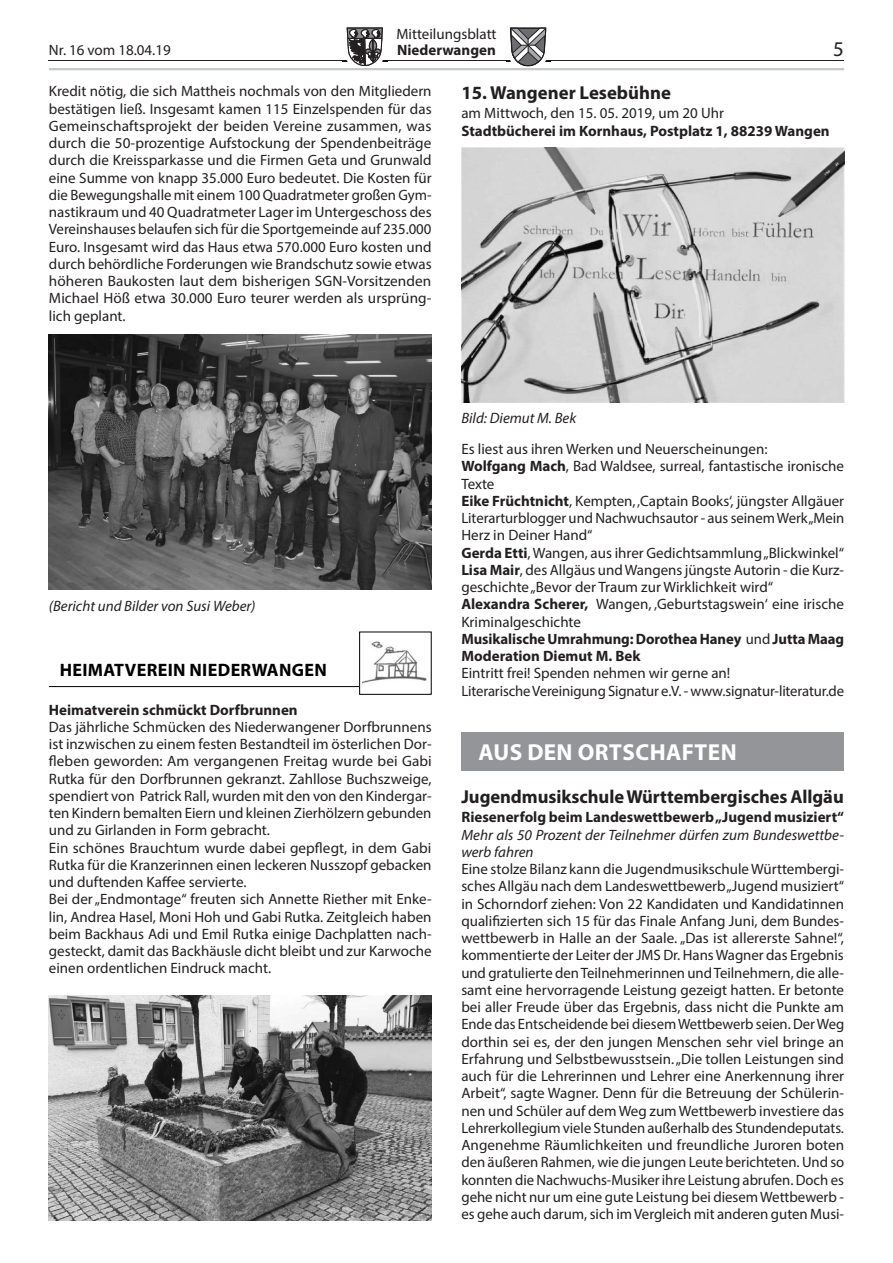
<style>
.page{position:relative;width:893px;height:1263px;background:#fff}
.page>*{position:absolute;margin:0;border:0;box-sizing:border-box;transform-origin:0 0}
.t1{font:700 23.25px "Myriad Pro";letter-spacing:.02em;color:#fff}
.t2{font:21px "Myriad Pro";color:#231f20}
.t3{font:700 18.75px "Myriad Pro";letter-spacing:-.005em;color:#231f20}
.t4{font:700 18px "Myriad Pro";letter-spacing:.02em;color:#000}
.t5{font:15px/17.2px "Myriad Pro";color:#231f20}
.t6{font:700 15px "Myriad Pro";color:#231f20}
.t7{font:italic 15px/17.2px "Myriad Pro";color:#231f20}
.s1{font-weight:700}
</style>
<div class="page">
<hr style="left:49px;top:61px;width:795px;height:1px;background:#231f20">
<img style="left:342px;top:27px;width:45px;height:34px">
<svg style="left:347px;top:28px;width:36px;height:38px"></svg>
<img style="left:506px;top:27px;width:44px;height:40px">
<svg style="left:510px;top:28px;width:36px;height:38px"></svg>
<hr style="left:49px;top:68px;width:795px;height:2px;background:#c7c8ca">
<img style="left:49px;top:334px;width:383px;height:255px">
<hr style="left:49px;top:686px;width:382px;height:1px;background:#000">
<div style="left:360px;top:632px;width:71px;height:62px;background:#fff"></div>
<div style="left:359px;top:632px;width:73px;height:63px;border:1px solid #000"></div>
<img style="left:363px;top:641px;width:64px;height:43px">
<img style="left:49px;top:995px;width:383px;height:225px">
<img style="left:461px;top:147px;width:383px;height:255px">
<div style="left:461px;top:732px;width:383px;height:39px;background:#939598"></div>
<p class="t5" style="left:396px;top:25px;width:102px">Mitteilungsblatt</p>
<p class="t5" style="left:49px;top:41px;width:123px">Nr. 16 vom 18.04.19</p>
<p class="t6" style="left:397px;top:41px;width:100px">Niederwangen</p>
<h2 class="t2" style="left:833px;top:36px;width:12px">5</h2>
<p class="t5" style="left:49px;top:82px;width:384px;text-align:justify">Kredit nötig, die sich Mattheis nochmals von den Mitgliedern bestätigen ließ. Insgesamt kamen 115 Einzelspenden für das Gemeinschaftsprojekt der beiden Vereine zusammen, was durch die 50-prozentige Aufstockung der Spendenbeiträge durch die Kreissparkasse und die Firmen Geta und Grunwald eine Summe von knapp 35.000 Euro bedeutet. Die Kosten für die Bewegungshalle mit einem 100 Quadratmeter großen Gym&shy;nastikraum und 40 Quadratmeter Lager im Untergeschoss des Vereinshauses belaufen sich für die Sportgemeinde auf 235.000<br>Euro. Insgesamt wird das Haus etwa 570.000 Euro kosten und durch behördliche Forderungen wie Brandschutz sowie etwas höheren Baukosten laut dem bisherigen SGN-Vorsitzenden Michael Höß etwa 30.000 Euro teurer werden als ursprüng&shy;lich geplant.</p>
<p class="t3" style="left:461px;top:81px;width:211px">15. Wangener Lesebühne</p>
<p class="t5" style="left:461px;top:105px;width:264px">am Mittwoch, den 15. 05. 2019, um 20 Uhr</p>
<p class="t6" style="left:461px;top:121px;width:370px">Stadtbücherei im Kornhaus, Postplatz 1, 88239 Wangen</p>
<p class="t7" style="left:49px;top:597px;width:208px">(Bericht und Bilder von Susi Weber)</p>
<p class="t4" style="left:60px;top:658px;width:269px">HEIMATVEREIN NIEDERWANGEN</p>
<p class="t6" style="left:49px;top:700px;width:250px">Heimatverein schmückt Dorfbrunnen</p>
<p class="t5" style="left:49px;top:718px;width:384px">Das jährliche Schmücken des Niederwangener Dorfbrunnens ist inzwischen zu einem festen Bestandteil im österlichen Dor&shy;fleben geworden: Am vergangenen Freitag wurde bei Gabi Rutka für den Dorfbrunnen gekranzt. Zahllose Buchszweige, spendiert von Patrick Rall, wurden mit den von den Kindergar&shy;ten Kindern bemalten Eiern und kleinen Zierhölzern gebunden und zu Girlanden in Form gebracht.<br>Ein schönes Brauchtum wurde dabei gepflegt, in dem Gabi Rutka für die Kranzerinnen einen leckeren Nusszopf gebacken und duftenden Kaffee servierte.<br>Bei der „Endmontage“ freuten sich Annette Riether mit Enke&shy;lin, Andrea Hasel, Moni Hoh und Gabi Rutka. Zeitgleich haben beim Backhaus Adi und Emil Rutka einige Dachplatten nach&shy;gesteckt, damit das Backhäusle dicht bleibt und zur Karwoche einen ordentlichen Eindruck macht.</p>
<p class="t7" style="left:461px;top:409px;width:116px">Bild: Diemut M. Bek</p>
<p class="t5" style="left:461px;top:440px;width:384px">Es liest aus ihren Werken und Neuerscheinungen:<br><span class="s1">Wolfgang Mach</span>, Bad Waldsee, surreal, fantastische ironische Texte<br><span class="s1">Eike Früchtnicht</span>, Kempten, ‚Captain Books‘, jüngster Allgäuer Literarturblogger und Nachwuchsautor - aus seinem Werk „Mein Herz in Deiner Hand“<br><span class="s1">Gerda Etti</span>, Wangen, aus ihrer Gedichtsammlung „Blickwinkel“ <span class="s1">Lisa Mair</span>, des Allgäus und Wangens jüngste Autorin - die Kurz&shy;geschichte „Bevor der Traum zur Wirklichkeit wird“ <span class="s1">Alexandra Scherer,</span> Wangen, ‚Geburtstagswein‘ eine irische Kriminalgeschichte<br><span class="s1">Musikalische Umrahmung: Dorothea Haney</span> und <span class="s1">Jutta Maag Moderation Diemut M. Bek</span></p>
<p class="t5" style="left:461px;top:664px;width:384px">Eintritt frei! Spenden nehmen wir gerne an!<br>Literarische Vereinigung Signatur e.V. - www.signatur-literatur.de</p>
<h1 class="t1" style="left:479px;top:737px;width:260px">AUS DEN ORTSCHAFTEN</h1>
<p class="t3" style="left:461px;top:784px;width:384px">Jugendmusikschule Württembergisches Allgäu</p>
<p class="t6" style="left:461px;top:807px;width:384px">Riesenerfolg beim Landeswettbewerb „Jugend musiziert“</p>
<p class="t7" style="left:461px;top:826px;width:384px">Mehr als 50 Prozent der Teilnehmer dürfen zum Bundeswettbe&shy;werb fahren</p>
<p class="t5" style="left:461px;top:860px;width:384px;text-align:justify">Eine stolze Bilanz kann die Jugendmusikschule Württembergi&shy;sches Allgäu nach dem Landeswettbewerb „Jugend musiziert“ in Schorndorf ziehen: Von 22 Kandidaten und Kandidatinnen qualifizierten sich 15 für das Finale Anfang Juni, dem Bundes&shy;wettbewerb in Halle an der Saale. „Das ist allererste Sahne!“, kommentierte der Leiter der JMS Dr. Hans Wagner das Ergebnis und gratulierte den Teilnehmerinnen und Teilnehmern, die alle&shy;samt eine hervorragende Leistung gezeigt hatten. Er betonte bei aller Freude über das Ergebnis, dass nicht die Punkte am Ende das Entscheidende bei diesem Wettbewerb seien. Der Weg dorthin sei es, der den jungen Menschen sehr viel bringe an Erfahrung und Selbstbewusstsein. „Die tollen Leistungen sind auch für die Lehrerinnen und Lehrer eine Anerkennung ihrer Arbeit“, sagte Wagner. Denn für die Betreuung der Schülerin&shy;nen und Schüler auf dem Weg zum Wettbewerb investiere das Lehrerkollegium viele Stunden außerhalb des Stundendeputats.<br>Angenehme Räumlichkeiten und freundliche Juroren boten den äußeren Rahmen, wie die jungen Leute berichteten. Und so konnten die Nachwuchs-Musiker ihre Leistung abrufen. Doch es gehe nicht nur um eine gute Leistung bei diesem Wettbewerb - es gehe auch darum, sich im Vergleich mit anderen guten Musi-</p>
</div>
